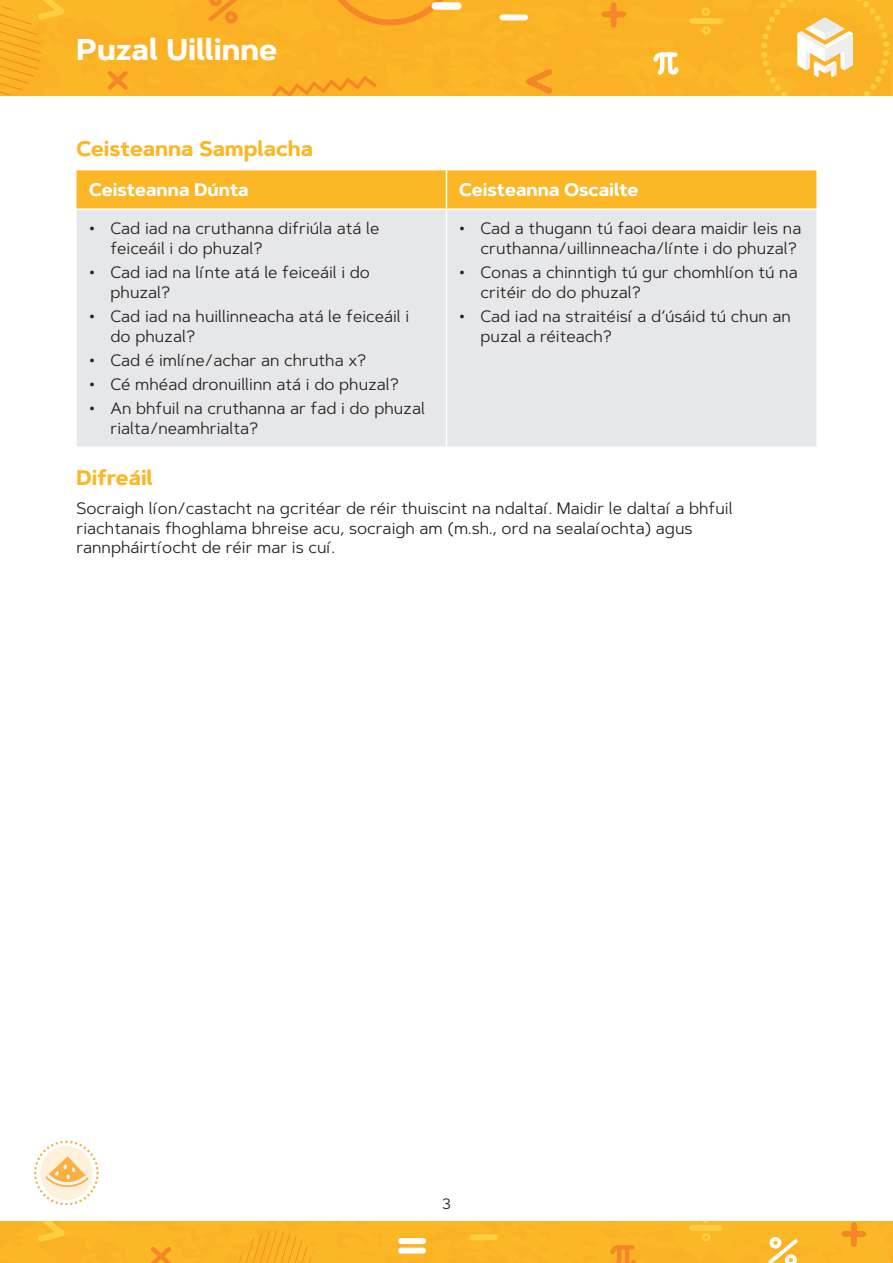
<style>
.page{position:relative;width:893px;height:1263px;background:#fff}
.page>*{position:absolute;margin:0;border:0;box-sizing:border-box;transform-origin:0 0}
.t1{font:700 30px "Artegra Sans";color:#fff}
.H2_Shape_and_Space-O{font:700 21px "Artegra Sans";color:#fcb726}
.Table_Headings{font:700 18px "Artegra Sans";color:#fff}
.Body{font:16.5px/19.8px "Artegra Sans";color:#231f20}
.t2{font:15px "Artegra Sans";color:#231f20}
</style>
<div class="page">
<div style="left:0;top:0;width:893px;height:96px;background:#fbb124"></div>
<svg style="left:271px;top:75px;width:106px;height:21px;background:#f9a824"></svg>
<svg style="left:103px;top:67px;width:29px;height:27px"></svg>
<svg style="left:0;top:0;width:75px;height:94px;background:#fbb326"></svg>
<svg style="left:514px;top:64px;width:43px;height:32px"></svg>
<div style="left:502px;top:14px;width:23px;height:6px;background:#fff"></div>
<svg style="left:686px;top:5px;width:40px;height:33px"></svg>
<div style="left:604px;top:11px;width:19px;height:6px;background:#f58726"></div>
<div style="left:610px;top:5px;width:7px;height:20px;background:#f58726"></div>
<svg style="left:651px;top:50px;width:30px;height:29px"></svg>
<svg style="left:323px;top:0;width:135px;height:25px;background:#f9a925"></svg>
<svg style="left:204px;top:0;width:38px;height:27px"></svg>
<svg style="left:761px;top:0;width:128px;height:96px;background:#fabf49"></svg>
<div style="left:435px;top:2px;width:23px;height:8px;background:#fff"></div>
<div style="left:0;top:1221px;width:893px;height:42px;background:#fcb726"></div>
<svg style="left:34px;top:1140px;width:64px;height:64px"></svg>
<div style="left:77px;top:170px;width:739px;height:38px;background:#fcb726"></div>
<div style="left:77px;top:210px;width:739px;height:236px;background:#e6e7e9"></div>
<hr style="left:446px;top:170px;width:1px;height:38px;background:#fff">
<hr style="left:446px;top:210px;width:1px;height:236px;background:#fff">
<h1 class="t1" style="left:77px;top:28px;width:202px">Puzal Uillinne</h1>
<p class="H2_Shape_and_Space-O" style="left:77px;top:133px;width:238px">Ceisteanna Samplacha</p>
<p class="Table_Headings" style="left:89px;top:177px;width:161px">Ceisteanna Dúnta</p>
<p class="Table_Headings" style="left:459px;top:177px;width:181px">Ceisteanna Oscailte</p>
<p class="Body" style="left:111px;top:218px;width:270px;text-indent:-21px">• Cad iad na cruthanna difriúla atá le feiceáil i do phuzal?</p>
<p class="Body" style="left:111px;top:262px;width:261px;text-indent:-21px">• Cad iad na línte atá le feiceáil i do phuzal?</p>
<p class="Body" style="left:111px;top:306px;width:300px;text-indent:-21px">• Cad iad na huillinneacha atá le feiceáil i do phuzal?</p>
<p class="Body" style="left:89px;top:350px;width:279px">• Cad é imlíne/achar an chrutha x?</p>
<p class="Body" style="left:89px;top:374px;width:311px">• Cé mhéad dronuillinn atá i do phuzal?</p>
<p class="Body" style="left:111px;top:398px;width:316px;text-indent:-21px">• An bhfuil na cruthanna ar fad i do phuzal rialta/neamhrialta?</p>
<p class="Body" style="left:459px;top:218px;width:344px;text-align:right">• Cad a thugann tú faoi deara maidir leis na cruthanna/uillinneacha/línte i do phuzal?</p>
<p class="Body" style="left:480px;top:262px;width:319px;text-indent:-21px">• Conas a chinntigh tú gur chomhlíon tú na critéir do do phuzal?</p>
<p class="Body" style="left:480px;top:306px;width:312px;text-indent:-21px">• Cad iad na straitéisí a d’úsáid tú chun an puzal a réiteach?</p>
<p class="H2_Shape_and_Space-O" style="left:77px;top:463px;width:78px">Difreáil</p>
<p class="Body" style="left:77px;top:498px;width:658px">Socraigh líon/castacht na gcritéar de réir thuiscint na ndaltaí. Maidir le daltaí a bhfuil riachtanais fhoghlama bhreise acu, socraigh am (m.sh., ord na sealaíochta) agus rannpháirtíocht de réir mar is cuí.</p>
<p class="t2" style="left:442px;top:1193px;width:10px">3</p>
</div>
